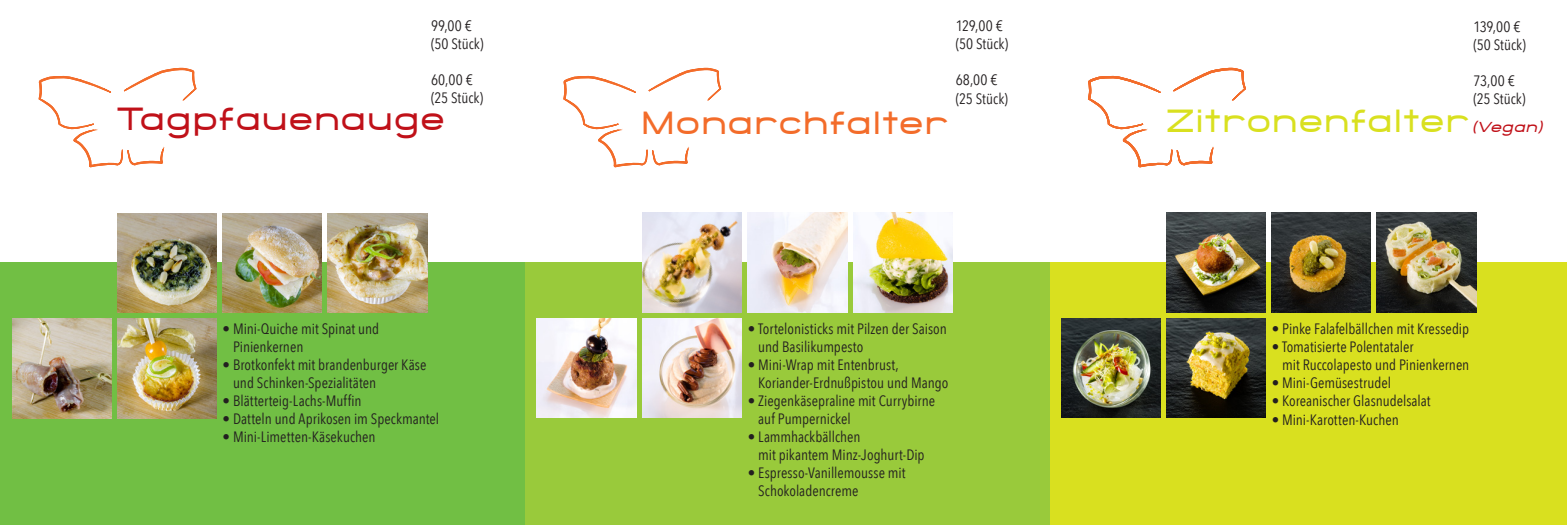
<style>
.page{position:relative;width:1567px;height:525px;background:#fff}
.page>*{position:absolute;margin:0;border:0;box-sizing:border-box;transform-origin:0 0}
.t1{font:500 33.38px "SF Grandezza";letter-spacing:.035em;color:#d9e01f}
.t2{font:500 33.38px "SF Grandezza";letter-spacing:.04em;color:#c01119}
.t3{font:500 33.38px "SF Grandezza";letter-spacing:.035em;color:#f36c2a}
.t4{font:15px/18px "Avenir Next Condensed";color:#231f20}
.s1{font-style:italic;font-size:15px;color:#c01119}
</style>
<div class="page">
<div style="left:0;top:262px;width:524px;height:262px;background:#71bf44"></div>
<div style="left:1049px;top:262px;width:517px;height:262px;background:#d9e01f"></div>
<div style="left:524px;top:262px;width:525px;height:262px;background:#99ca3b"></div>
<img style="left:223px;top:213px;width:99px;height:99px">
<img style="left:328px;top:213px;width:99px;height:99px">
<img style="left:117px;top:213px;width:99px;height:99px">
<img style="left:117px;top:318px;width:99px;height:100px">
<img style="left:12px;top:318px;width:99px;height:100px">
<img style="left:536px;top:318px;width:100px;height:99px">
<img style="left:642px;top:318px;width:99px;height:99px">
<img style="left:853px;top:213px;width:99px;height:99px">
<img style="left:642px;top:213px;width:99px;height:99px">
<img style="left:747px;top:213px;width:100px;height:99px">
<img style="left:1061px;top:318px;width:99px;height:99px">
<img style="left:1166px;top:318px;width:99px;height:99px">
<img style="left:1376px;top:213px;width:99px;height:99px">
<img style="left:1271px;top:213px;width:99px;height:99px">
<img style="left:1166px;top:213px;width:99px;height:99px">
<svg style="left:1088px;top:67px;width:157px;height:101px"></svg>
<svg style="left:563px;top:67px;width:158px;height:101px"></svg>
<svg style="left:39px;top:67px;width:157px;height:101px"></svg>
<p class="t4" style="left:431px;top:16px;width:42px">99,00 €</p>
<p class="t4" style="left:431px;top:34px;width:54px">(50 Stück)</p>
<p class="t4" style="left:431px;top:70px;width:43px">60,00 €</p>
<p class="t4" style="left:431px;top:88px;width:54px">(25 Stück)</p>
<p class="t4" style="left:955px;top:16px;width:54px">129,00 € (50 Stück)</p>
<p class="t4" style="left:955px;top:70px;width:43px">68,00 €</p>
<p class="t4" style="left:955px;top:89px;width:54px">(25 Stück)</p>
<p class="t4" style="left:1473px;top:17px;width:49px">139,00 €</p>
<p class="t4" style="left:1473px;top:35px;width:54px">(50 Stück)</p>
<p class="t4" style="left:1473px;top:71px;width:43px">73,00 €</p>
<p class="t4" style="left:1473px;top:89px;width:54px">(25 Stück)</p>
<p class="t2" style="left:117px;top:97px;width:329px">Tagpfauenauge</p>
<p class="t3" style="left:641px;top:100px;width:308px">Monarchfalter</p>
<p class="t1" style="left:1165px;top:99px;width:378px">Zitronenfalter <span class="s1">(Vegan)</span></p>
<p class="t4" style="left:233px;top:319px;width:147px;text-indent:-10px">• Mini-Quiche mit Spinat und<br>Pinienkernen</p>
<p class="t4" style="left:233px;top:355px;width:195px;text-indent:-10px">• Brotkonfekt mit brandenburger Käse und Schinken-Spezialitäten</p>
<p class="t4" style="left:223px;top:391px;width:140px">• Blätterteig-Lachs-Muffin</p>
<p class="t4" style="left:223px;top:409px;width:218px">• Datteln und Aprikosen im Speckmantel</p>
<p class="t4" style="left:223px;top:427px;width:154px">• Mini-Limetten-Käsekuchen</p>
<p class="t4" style="left:758px;top:319px;width:190px;text-indent:-10px">• Tortelonisticks mit Pilzen der Saison und Basilikumpesto</p>
<p class="t4" style="left:758px;top:355px;width:192px;text-indent:-10px">• Mini-Wrap mit Entenbrust,<br>Koriander-Erdnußpistou und Mango</p>
<p class="t4" style="left:758px;top:391px;width:178px;text-indent:-10px">• Ziegenkäsepraline mit Currybirne auf Pumpernickel</p>
<p class="t4" style="left:758px;top:427px;width:168px;text-indent:-10px">• Lammhackbällchen<br>mit pikantem Minz-Joghurt-Dip</p>
<p class="t4" style="left:758px;top:463px;width:149px;text-indent:-10px">• Espresso-Vanillemousse mit<br>Schokoladencreme</p>
<p class="t4" style="left:1271px;top:319px;width:199px">• Pinke Falafelbällchen mit Kressedip</p>
<p class="t4" style="left:1281px;top:337px;width:189px;text-indent:-10px">• Tomatisierte Polentataler<br>mit Ruccolapesto und Pinienkernen</p>
<p class="t4" style="left:1271px;top:373px;width:121px">• Mini-Gemüsestrudel</p>
<p class="t4" style="left:1271px;top:391px;width:160px">• Koreanischer Glasnudelsalat</p>
<p class="t4" style="left:1271px;top:410px;width:129px">• Mini-Karotten-Kuchen</p>
</div>
